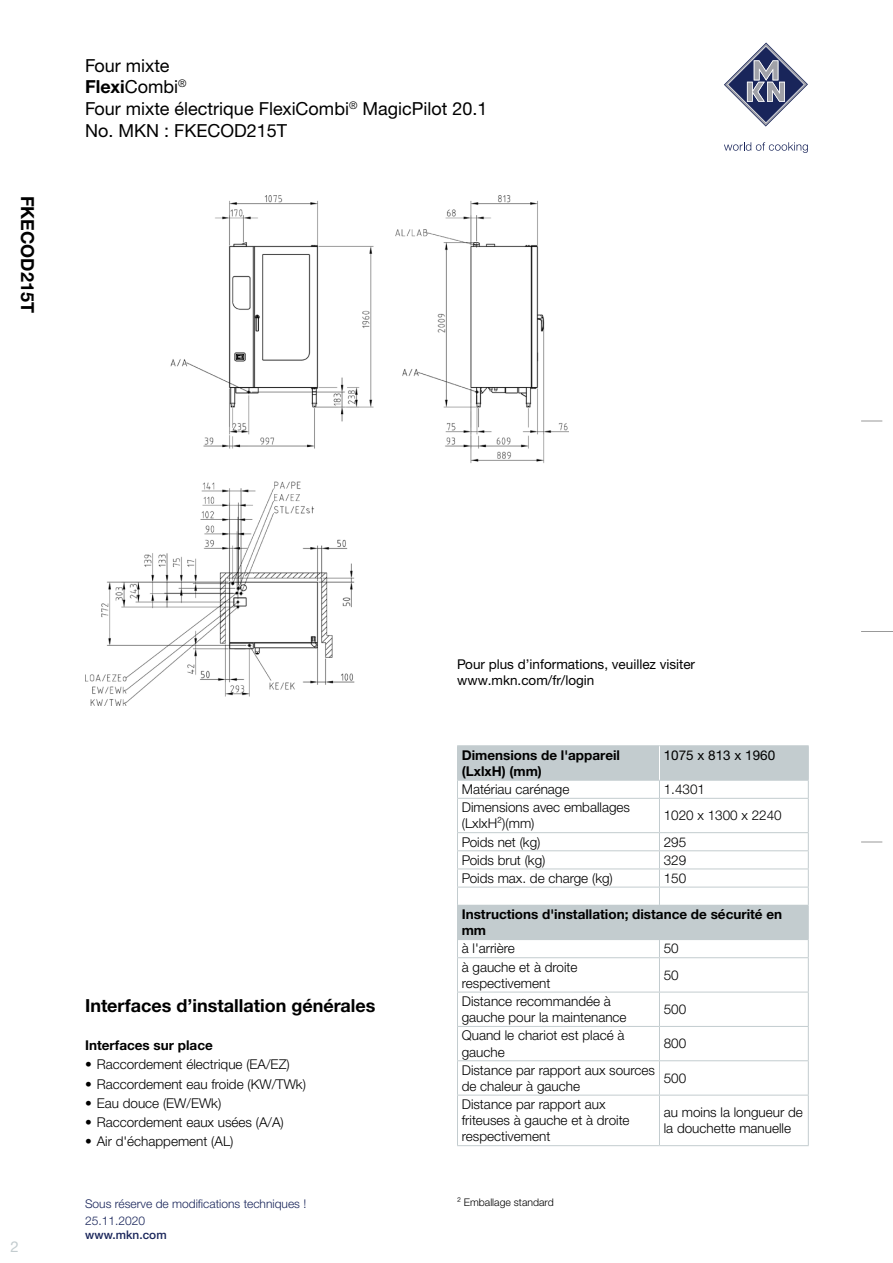
<style>
.page{position:relative;width:893px;height:1263px;background:#fff}
.page>*{position:absolute;margin:0;border:0;box-sizing:border-box;transform-origin:0 0}
.t1{font:18px/21.6px "Helvetica Neue LTW1 G";color:#000}
.t2{font:700 18px "Helvetica Neue LTW1 G";color:#000}
.t3{font:15px "Helvetica Neue LTW1 G";color:#c3cccf}
.t4{font:300 13.5px/16.2px "Helvetica Neue LTW1 G";color:#000}
.t5{font:700 13.5px/16.2px "Helvetica Neue LTW1 G";color:#000}
.t6{font:13.5px/16.2px "Helvetica Neue LTW1 G";color:#000}
.t7{font:300 12px/16.5px "Helvetica Neue LTW1 G";color:#19255a}
.t8{font:500 11.85px "Helvetica Neue LTW1 G";color:#19255a}
.t9{font:300 10.5px "Helvetica Neue LTW1 G";color:#000}
.s1{font-weight:700}
</style>
<div class="page">
<svg style="left:861px;top:421px;width:21px;height:1px"></svg>
<hr style="left:861px;top:631px;width:32px;height:1px;background:#999">
<svg style="left:861px;top:842px;width:21px;height:1px"></svg>
<svg style="left:724px;top:43px;width:84px;height:84px"></svg>
<svg style="left:724px;top:142px;width:84px;height:11px"></svg>
<img style="left:85px;top:196px;width:484px;height:510px">
<div style="left:457px;top:905px;width:351px;height:34px;background:#c3cccf"></div>
<hr style="left:457px;top:832px;width:202px;height:1px;background:#c3cccf">
<hr style="left:659px;top:832px;width:150px;height:1px;background:#c3cccf">
<hr style="left:457px;top:850px;width:202px;height:1px;background:#c3cccf">
<hr style="left:659px;top:850px;width:150px;height:1px;background:#c3cccf">
<hr style="left:457px;top:868px;width:202px;height:1px;background:#c3cccf">
<hr style="left:659px;top:868px;width:150px;height:1px;background:#c3cccf">
<hr style="left:457px;top:887px;width:202px;height:1px;background:#c3cccf">
<hr style="left:659px;top:887px;width:150px;height:1px;background:#c3cccf">
<svg style="left:457px;top:746px;width:352px;height:52px"></svg>
<hr style="left:457px;top:798px;width:202px;height:1px;background:#c3cccf">
<hr style="left:659px;top:798px;width:150px;height:1px;background:#c3cccf">
<svg style="left:457px;top:940px;width:1px;height:17px"></svg>
<svg style="left:659px;top:940px;width:1px;height:17px"></svg>
<svg style="left:808px;top:940px;width:1px;height:17px"></svg>
<hr style="left:457px;top:957px;width:202px;height:1px;background:#c3cccf">
<hr style="left:457px;top:958px;width:1px;height:34px;background:#c3cccf">
<hr style="left:659px;top:957px;width:150px;height:1px;background:#c3cccf">
<hr style="left:659px;top:958px;width:1px;height:34px;background:#c3cccf">
<hr style="left:808px;top:958px;width:1px;height:34px;background:#c3cccf">
<hr style="left:457px;top:992px;width:202px;height:1px;background:#c3cccf">
<hr style="left:457px;top:992px;width:1px;height:34px;background:#c3cccf">
<hr style="left:659px;top:992px;width:150px;height:1px;background:#c3cccf">
<hr style="left:659px;top:992px;width:1px;height:34px;background:#c3cccf">
<hr style="left:808px;top:992px;width:1px;height:34px;background:#c3cccf">
<hr style="left:457px;top:1026px;width:202px;height:1px;background:#c3cccf">
<hr style="left:457px;top:1027px;width:1px;height:33px;background:#c3cccf">
<hr style="left:659px;top:1026px;width:150px;height:1px;background:#c3cccf">
<hr style="left:659px;top:1027px;width:1px;height:33px;background:#c3cccf">
<hr style="left:808px;top:1027px;width:1px;height:33px;background:#c3cccf">
<hr style="left:457px;top:1060px;width:202px;height:1px;background:#c3cccf">
<hr style="left:457px;top:1061px;width:1px;height:34px;background:#c3cccf">
<hr style="left:659px;top:1060px;width:150px;height:1px;background:#c3cccf">
<hr style="left:659px;top:1061px;width:1px;height:34px;background:#c3cccf">
<hr style="left:808px;top:1061px;width:1px;height:34px;background:#c3cccf">
<hr style="left:457px;top:1095px;width:202px;height:1px;background:#c3cccf">
<hr style="left:457px;top:1095px;width:1px;height:50px;background:#c3cccf">
<hr style="left:659px;top:1095px;width:150px;height:1px;background:#c3cccf">
<hr style="left:659px;top:1095px;width:1px;height:50px;background:#c3cccf">
<hr style="left:808px;top:1095px;width:1px;height:50px;background:#c3cccf">
<hr style="left:457px;top:1145px;width:202px;height:1px;background:#c3cccf">
<hr style="left:659px;top:1145px;width:150px;height:1px;background:#c3cccf">
<hr style="left:457px;top:745px;width:202px;height:1px;background:#c3cccf">
<hr style="left:457px;top:746px;width:1px;height:34px;background:#c3cccf">
<hr style="left:659px;top:745px;width:150px;height:1px;background:#c3cccf">
<hr style="left:808px;top:746px;width:1px;height:34px;background:#c3cccf">
<hr style="left:457px;top:799px;width:1px;height:33px;background:#c3cccf">
<hr style="left:659px;top:799px;width:1px;height:33px;background:#c3cccf">
<hr style="left:808px;top:799px;width:1px;height:33px;background:#c3cccf">
<svg style="left:457px;top:833px;width:1px;height:72px"></svg>
<svg style="left:659px;top:833px;width:1px;height:72px"></svg>
<svg style="left:808px;top:833px;width:1px;height:72px"></svg>
<hr style="left:659px;top:746px;width:1px;height:34px;background:#fff">
<hr style="left:659px;top:905px;width:150px;height:1px;background:#c3cccf">
<hr style="left:808px;top:906px;width:1px;height:33px;background:#c3cccf">
<hr style="left:457px;top:939px;width:202px;height:1px;background:#c3cccf">
<hr style="left:659px;top:939px;width:150px;height:1px;background:#c3cccf">
<h1 class="t2" style="left:39px;top:196px;width:119px;rotate:90deg">FKECOD215T</h1>
<h1 class="t1" style="left:85px;top:54px;width:404px">Four mixte<br><span class="s1">Flexi</span>Combi<sup>®<br></sup>Four mixte électrique FlexiCombi<sup>®</sup> MagicPilot 20.1<br>No. MKN : FKECOD215T</h1>
<p class="t3" style="left:11px;top:1237px;width:10px">2</p>
<h1 class="t2" style="left:85px;top:994px;width:292px">Interfaces d’installation générales</h1>
<p class="t5" style="left:85px;top:1037px;width:129px">Interfaces sur place</p>
<p class="t4" style="left:85px;top:1056px;width:206px">• Raccordement électrique (EA/EZ)</p>
<p class="t4" style="left:85px;top:1075px;width:222px">• Raccordement eau froide (KW/TWk)</p>
<p class="t4" style="left:85px;top:1095px;width:138px">• Eau douce (EW/EWk)</p>
<p class="t4" style="left:85px;top:1114px;width:200px">• Raccordement eaux usées (A/A)</p>
<p class="t4" style="left:85px;top:1133px;width:150px">• Air d'échappement (AL)</p>
<p class="t7" style="left:85px;top:1196px;width:223px">Sous réserve de modifications techniques !<br>25.11.2020</p>
<p class="t8" style="left:85px;top:1227px;width:83px">www.mkn.com</p>
<p class="t6" style="left:457px;top:656px;width:239px">Pour plus d’informations, veuillez visiter www.mkn.com/fr/login</p>
<p class="t5" style="left:462px;top:747px;width:160px">Dimensions de l'appareil (LxlxH) (mm)</p>
<p class="t6" style="left:664px;top:747px;width:113px">1075 x 813 x 1960</p>
<p class="t4" style="left:462px;top:781px;width:109px">Matériau carénage</p>
<p class="t4" style="left:664px;top:781px;width:43px">1.4301</p>
<p class="t4" style="left:462px;top:799px;width:170px">Dimensions avec emballages (LxlxH²)(mm)</p>
<p class="t4" style="left:664px;top:807px;width:120px">1020 x 1300 x 2240</p>
<p class="t4" style="left:462px;top:834px;width:80px">Poids net (kg)</p>
<p class="t4" style="left:664px;top:834px;width:24px">295</p>
<p class="t4" style="left:462px;top:852px;width:85px">Poids brut (kg)</p>
<p class="t4" style="left:664px;top:852px;width:24px">329</p>
<p class="t4" style="left:462px;top:870px;width:153px">Poids max. de charge (kg)</p>
<p class="t4" style="left:664px;top:870px;width:24px">150</p>
<p class="t5" style="left:462px;top:906px;width:322px">Instructions d'installation; distance de sécurité en mm</p>
<p class="t4" style="left:462px;top:940px;width:55px">à l'arrière</p>
<p class="t4" style="left:664px;top:940px;width:17px">50</p>
<p class="t4" style="left:462px;top:959px;width:117px">à gauche et à droite respectivement</p>
<p class="t4" style="left:664px;top:967px;width:17px">50</p>
<p class="t4" style="left:462px;top:993px;width:166px">Distance recommandée à gauche pour la maintenance</p>
<p class="t4" style="left:664px;top:1001px;width:24px">500</p>
<p class="t4" style="left:462px;top:1027px;width:164px">Quand le chariot est placé à gauche</p>
<p class="t4" style="left:664px;top:1035px;width:24px">800</p>
<p class="t4" style="left:462px;top:1062px;width:195px">Distance par rapport aux sources de chaleur à gauche</p>
<p class="t4" style="left:664px;top:1070px;width:24px">500</p>
<p class="t4" style="left:462px;top:1096px;width:169px">Distance par rapport aux friteuses à gauche et à droite respectivement</p>
<p class="t4" style="left:664px;top:1104px;width:141px">au moins la longueur de la douchette manuelle</p>
<p class="t9" style="left:457px;top:1196px;width:98px">² Emballage standard</p>
</div>
